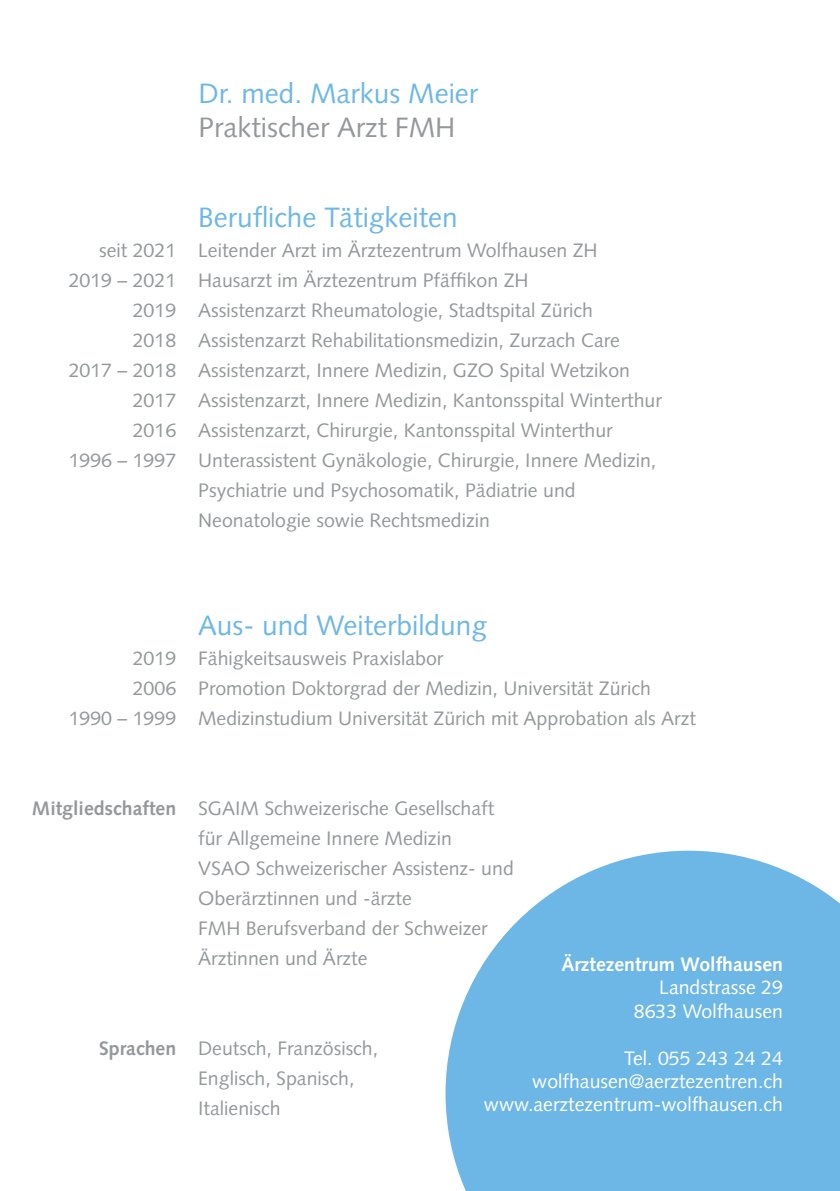
<style>
.page{position:relative;width:840px;height:1191px;background:#fff}
.page>*{position:absolute;margin:0;border:0;box-sizing:border-box;transform-origin:0 0}
.t1{font:28px "Syntax LT Std";color:#6db7e6}
.t2{font:28px "Syntax LT Std";color:#94989a}
.t3{font:19.6px/30px "Syntax LT Std";color:#94989a}
.t4{font:19.6px/23.4px "Syntax LT Std";color:#fff;text-align:right}
.t5{font:700 19.6px "Syntax LT Std";color:#fff}
.s1{font-weight:700}
</style>
<div class="page">
<svg style="left:445px;top:850px;width:394px;height:341px;background:#7ebfe9"></svg>
<h1 class="t1" style="left:198px;top:77px;width:281px">Dr. med. Markus Meier</h1>
<h1 class="t2" style="left:198px;top:111px;width:258px">Praktischer Arzt FMH</h1>
<h1 class="t1" style="left:198px;top:200px;width:261px">Berufliche Tätigkeiten</h1>
<p class="t3" style="left:69px;top:235px;width:530px;text-indent:30px">seit 2021 Leitender Arzt im Ärztezentrum Wolfhausen ZH<br>2019 – 2021 Hausarzt im Ärztezentrum Pfäffikon ZH</p>
<p class="t3" style="left:133px;top:295px;width:461px">2019 Assistenzarzt Rheumatologie, Stadtspital Zürich</p>
<p class="t3" style="left:133px;top:325px;width:488px">2018 Assistenzarzt Rehabilitationsmedizin, Zurzach Care</p>
<p class="t3" style="left:69px;top:355px;width:562px">2017 – 2018 Assistenzarzt, Innere Medizin, GZO Spital Wetzikon</p>
<p class="t3" style="left:133px;top:385px;width:530px">2017 Assistenzarzt, Innere Medizin, Kantonsspital Winterthur</p>
<p class="t3" style="left:133px;top:415px;width:481px">2016 Assistenzarzt, Chirurgie, Kantonsspital Winterthur</p>
<p class="t3" style="left:69px;top:445px;width:588px">1996 – 1997 Unterassistent Gynäkologie, Chirurgie, Innere Medizin,</p>
<p class="t3" style="left:198px;top:475px;width:379px">Psychiatrie und Psychosomatik, Pädiatrie und</p>
<p class="t3" style="left:198px;top:505px;width:293px">Neonatologie sowie Rechtsmedizin</p>
<h1 class="t1" style="left:198px;top:608px;width:290px">Aus- und Weiterbildung</h1>
<p class="t3" style="left:133px;top:643px;width:312px">2019 Fähigkeitsausweis Praxislabor</p>
<p class="t3" style="left:133px;top:673px;width:519px">2006 Promotion Doktorgrad der Medizin, Universität Zürich</p>
<p class="t3" style="left:69px;top:703px;width:628px">1990 – 1999 Medizinstudium Universität Zürich mit Approbation als Arzt</p>
<p class="t3" style="left:198px;top:793px;width:317px;text-indent:-166px"><span class="s1">Mitgliedschaften</span> SGAIM Schweizerische Gesellschaft für Allgemeine Innere Medizin<br>VSAO Schweizerischer Assistenz- und Oberärztinnen und -ärzte<br>FMH Berufsverband der Schweizer Ärztinnen und Ärzte</p>
<p class="t5" style="left:561px;top:953px;width:223px">Ärztezentrum Wolfhausen</p>
<p class="t4" style="left:633px;top:976px;width:150px">Landstrasse 29<br>8633 Wolfhausen</p>
<p class="t4" style="left:483px;top:1046px;width:300px">Tel. 055 243 24 24 wolfhausen@aerztezentren.ch www.aerztezentrum-wolfhausen.ch</p>
<p class="t3" style="left:198px;top:1033px;width:181px;text-indent:-99px"><span class="s1">Sprachen</span> Deutsch, Französisch,<br>Englisch, Spanisch,<br>Italienisch</p>
</div>
